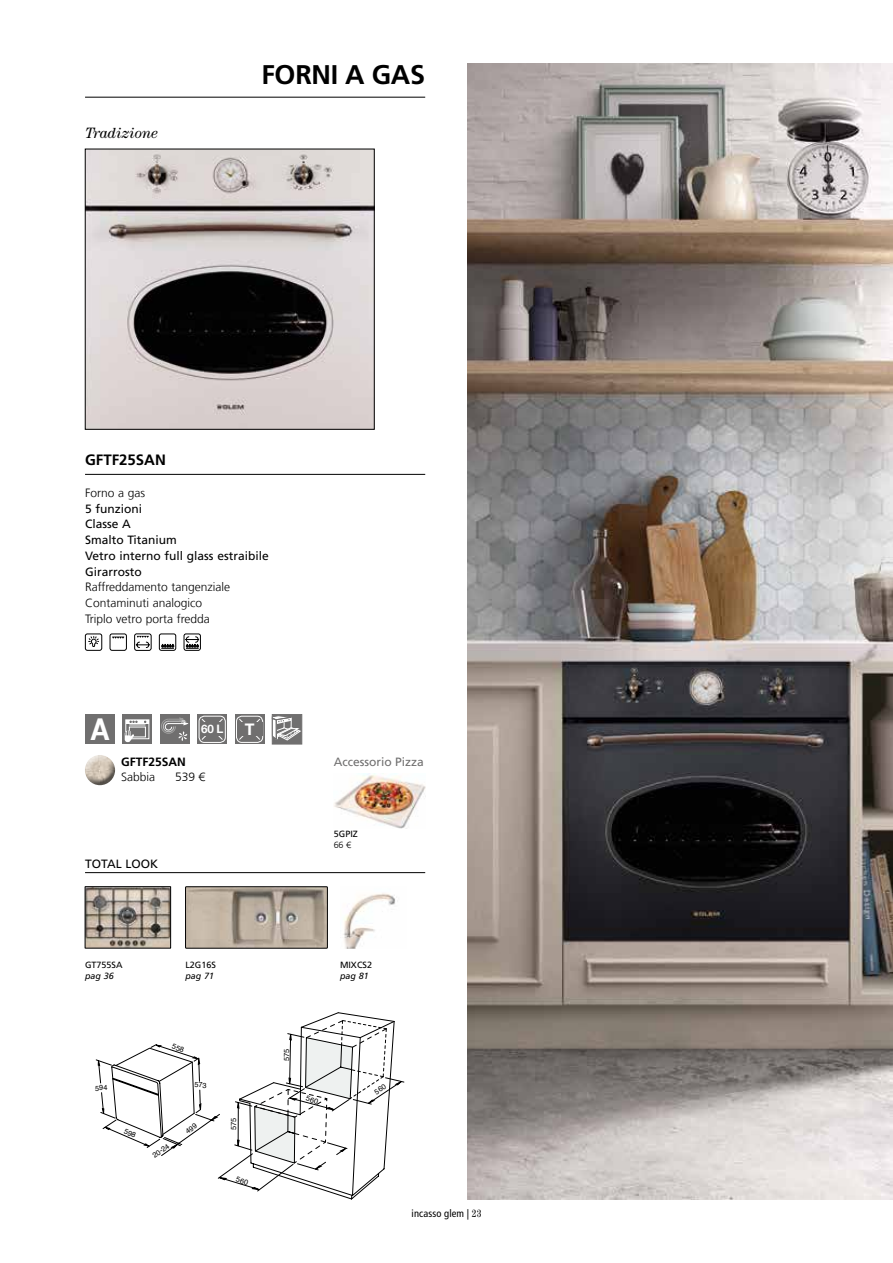
<style>
.page{position:relative;width:893px;height:1263px;background:#fff}
.page>*{position:absolute;margin:0;border:0;box-sizing:border-box;transform-origin:0 0}
.t1{font:700 30px "Helvetica Neue LT Com";color:#fff;scale:.9 1}
.t2{font:700 27px "Frutiger LT Com";letter-spacing:-.01em;color:#000}
.t3{font:700 15.9px "Helvetica Neue LT Com";color:#fff}
.t4{font:italic 15px "Century Std";letter-spacing:-.01em;color:#000}
.t5{font:700 15px "Frutiger LT Com";color:#000}
.t6{font:300 12px/15.8px "Frutiger LT Com";color:#000}
.t7{font:12px/15.8px "Frutiger LT Com";color:#000}
.t8{font:12px "Frutiger LT Com";color:#706f6f}
.t9{font:700 12px "Frutiger LT Com";color:#000}
.t10{font:700 11.7px "Helvetica Neue LT Com";color:#fff}
.t11{font:condensed 10.5px "Frutiger LT Com";letter-spacing:.01em;color:#000}
.t12{font:9px "Frutiger LT Com";color:#000}
.t13{font:italic 9px "Frutiger LT Com";color:#000}
.t14{font:300 9px "Frutiger LT Com";color:#000}
.t15{font:7.35px "Helvetica";color:#000}
.s1{font-family:"Century Std"}
</style>
<div class="page">
<img style="left:87px;top:151px;width:285px;height:276px">
<hr style="left:85px;top:474px;width:340px;height:1px;background:#000">
<img style="left:87px;top:889px;width:82px;height:57px">
<div style="left:85px;top:887px;width:86px;height:61px;border:1px solid #000"></div>
<img style="left:187px;top:889px;width:138px;height:57px">
<div style="left:185px;top:887px;width:142px;height:61px;border:1px solid #000"></div>
<hr style="left:85px;top:872px;width:340px;height:1px;background:#000">
<img style="left:334px;top:773px;width:91px;height:55px">
<div style="left:83px;top:754px;width:33px;height:24px;background:#fff;opacity:.7"></div>
<div style="left:83px;top:759px;width:33px;height:29px;background:#000;opacity:.6"></div>
<svg style="left:158px;top:633px;width:19px;height:18px"></svg>
<svg style="left:109px;top:633px;width:18px;height:18px"></svg>
<svg style="left:84px;top:633px;width:19px;height:18px"></svg>
<svg style="left:134px;top:633px;width:18px;height:18px"></svg>
<svg style="left:183px;top:633px;width:18px;height:18px"></svg>
<img style="left:343px;top:893px;width:52px;height:56px">
<div style="left:122px;top:714px;width:30px;height:30px;background:#706f6f"></div>
<div style="left:125px;top:719px;width:24px;height:20px;border:1px solid #fff"></div>
<hr style="left:126px;top:720px;width:23px;height:3px;background:#fff">
<svg style="left:125px;top:721px;width:21px;height:21px"></svg>
<div style="left:160px;top:714px;width:30px;height:30px;background:#706f6f"></div>
<svg style="left:161px;top:717px;width:28px;height:24px"></svg>
<svg style="left:235px;top:714px;width:29px;height:30px"></svg>
<svg style="left:238px;top:718px;width:23px;height:23px"></svg>
<div style="left:236px;top:716px;width:27px;height:27px;border:1px solid #fff;border-radius:5px"></div>
<div style="left:237px;top:723px;width:25px;height:13px;background:#706f6f"></div>
<div style="left:85px;top:714px;width:30px;height:30px;background:#706f6f"></div>
<svg style="left:197px;top:714px;width:30px;height:30px"></svg>
<svg style="left:201px;top:718px;width:22px;height:22px"></svg>
<div style="left:199px;top:716px;width:27px;height:27px;border:1px solid #fff;border-radius:5px"></div>
<div style="left:201px;top:723px;width:23px;height:13px;background:#706f6f"></div>
<img style="left:468px;top:64px;width:425px;height:1135px">
<hr style="left:85px;top:97px;width:340px;height:1px;background:#000">
<div style="left:272px;top:714px;width:30px;height:30px;background:#706f6f"></div>
<svg style="left:272px;top:715px;width:29px;height:26px"></svg>
<svg style="left:96px;top:1012px;width:308px;height:187px"></svg>
<p class="t4" style="left:85px;top:124px;width:74px">Tradizione</p>
<h2 class="t2" style="left:261px;top:59px;width:165px">FORNI A GAS</h2>
<p class="t5" style="left:85px;top:451px;width:82px">GFTF25SAN</p>
<p class="t6" style="left:85px;top:485px;width:62px">Forno a gas</p>
<p class="t7" style="left:85px;top:501px;width:185px">5 funzioni<br>Classe A<br>Smalto Titanium<br>Vetro interno full glass estraibile<br>Girarrosto</p>
<p class="t6" style="left:85px;top:579px;width:147px">Raffreddamento tangenziale<br>Contaminuti analogico<br>Triplo vetro porta fredda</p>
<h1 class="t1" style="left:91px;top:710px;width:22px">A</h1>
<p class="t10" style="left:201px;top:722px;width:24px">60 L</p>
<h3 class="t3" style="left:245px;top:719px;width:11px">T</h3>
<p class="t9" style="left:121px;top:754px;width:66px">GFTF25SAN</p>
<p class="t6" style="left:121px;top:769px;width:36px">Sabbia</p>
<p class="t6" style="left:175px;top:769px;width:32px">539 €</p>
<p class="t7" style="left:85px;top:856px;width:75px">TOTAL LOOK</p>
<p class="t12" style="left:85px;top:959px;width:39px">GT755SA</p>
<p class="t13" style="left:85px;top:970px;width:30px">pag 36</p>
<p class="t12" style="left:185px;top:959px;width:32px">L2G16S</p>
<p class="t13" style="left:185px;top:970px;width:30px">pag 71</p>
<p class="t15" style="left:95px;top:1082px;width:14px">594</p>
<p class="t15" style="left:150px;top:1151px;width:20px;rotate:-36deg">20-24</p>
<p class="t8" style="left:334px;top:754px;width:92px">Accessorio Pizza</p>
<p class="t12" style="left:334px;top:829px;width:26px">5GPIZ</p>
<p class="t14" style="left:334px;top:839px;width:19px">66 €</p>
<p class="t12" style="left:340px;top:959px;width:34px">MIXCS2</p>
<p class="t13" style="left:340px;top:970px;width:30px">pag 81</p>
<p class="t11" style="left:412px;top:1208px;width:71px">incasso glem | <span class="s1">23</span></p>
</div>
